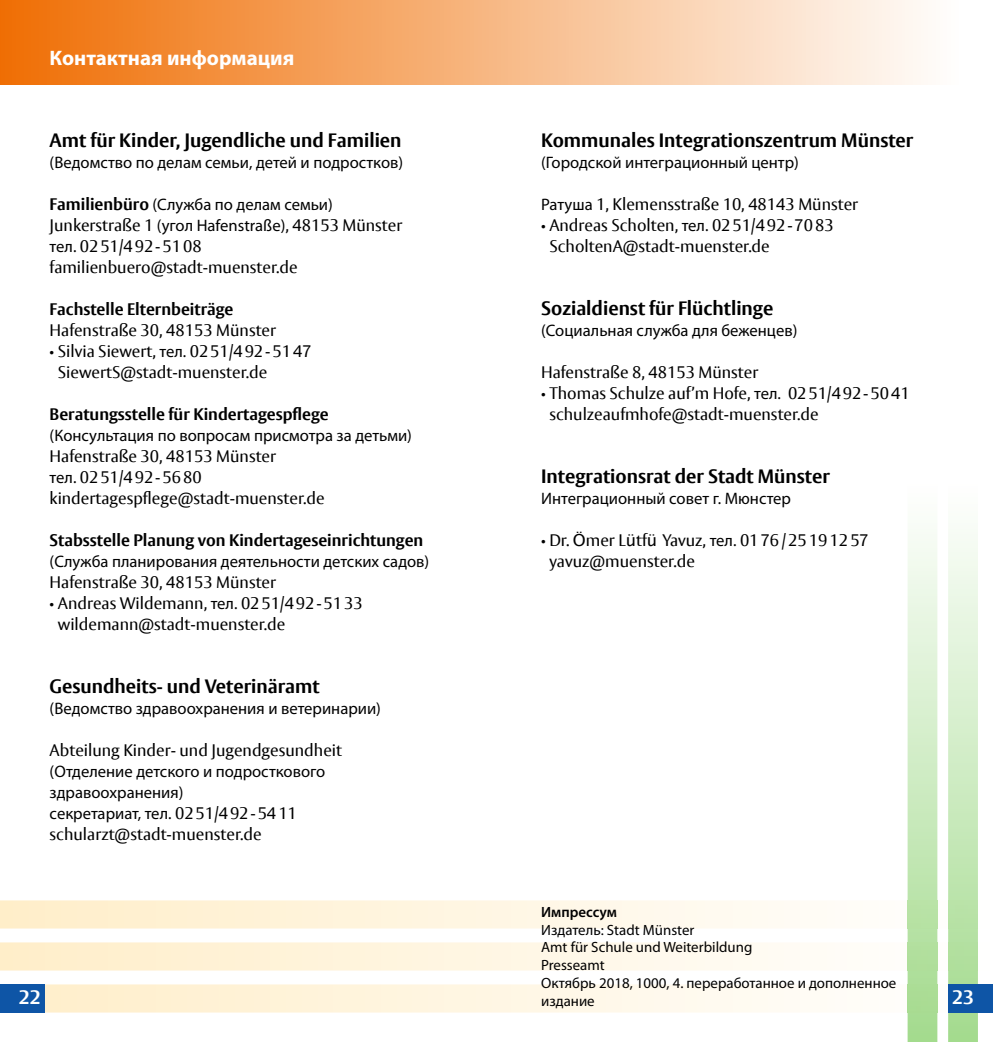
<style>
.page{position:relative;width:993px;height:1042px;background:#fff}
.page>*{position:absolute;margin:0;border:0;box-sizing:border-box;transform-origin:0 0}
.t1{font:700 21px "Myriad Pro";color:#fff}
.t2{font:700 19.25px "Vesta Pro";color:#000}
.t3{font:700 19.25px "Vesta Pro";color:#fff}
.t4{font:16.62px/21px "Vesta Pro";color:#000}
.t5{font:16.62px/21px "Myriad Pro";color:#000}
.t6{font:700 16.62px "Vesta Pro";color:#000}
.t7{font:14.88px/17.8px "Myriad Pro";color:#000}
.t8{font:600 14.88px "Myriad Pro";color:#000}
.s1{font-family:"Vesta Pro";font-weight:700}
.s2{font-family:"Myriad Pro"}
.s3{font-family:"Vesta Pro"}
.s4{font-family:"Lucida Grande"}
</style>
<div class="page">
<div style="left:0;top:0;width:957px;height:84px;background:linear-gradient(to right,#ef6e03,#fffefd)"></div>
<svg style="left:0;top:534px;width:992px;height:508px"></svg>
<img style="left:947px;top:900px;width:30px;height:28px">
<img style="left:947px;top:942px;width:30px;height:28px">
<div style="left:947px;top:984px;width:45px;height:28px;background:#0e55a6"></div>
<div style="left:0;top:984px;width:45px;height:28px;background:#0e55a6"></div>
<p class="t1" style="left:50px;top:45px;width:246px">Контактная информация</p>
<p class="t2" style="left:50px;top:128px;width:353px">Amt für Kinder, Jugendliche und Familien</p>
<p class="t5" style="left:50px;top:152px;width:355px">(Ведомство по делам семьи, детей и подростков)</p>
<p class="t5" style="left:50px;top:194px;width:285px"><span class="s1">Familienbüro</span> (Служба по делам семьи)</p>
<p class="t4" style="left:50px;top:214px;width:354px">Junkerstraße 1 <span class="s2">(угол Hafenstraße)</span>, 48153 Münster <span class="s2">тел.</span> 0251/492 - 51 08 familienbuero@stadt-muenster.de</p>
<p class="t6" style="left:50px;top:299px;width:185px">Fachstelle Elternbeiträge</p>
<p class="t4" style="left:50px;top:319px;width:228px">Hafenstraße 30, 48153 Münster</p>
<p class="t4" style="left:58px;top:340px;width:255px;text-indent:-8px"><span class="s2">•</span> Silvia Siewert, <span class="s2">тел.</span> 0251/492 - 51 47<br>SiewertS@stadt-muenster.de</p>
<p class="t6" style="left:50px;top:404px;width:280px">Beratungsstelle für Kindertagespflege</p>
<p class="t5" style="left:50px;top:425px;width:364px">(Консультация по вопросам присмотра за детьми)</p>
<p class="t4" style="left:50px;top:445px;width:276px">Hafenstraße 30, 48153 Münster<br><span class="s2">тел.</span> 0251/492 - 56 80 kindertagespflege@stadt-muenster.de</p>
<p class="t6" style="left:50px;top:530px;width:375px">Stabsstelle Planung von Kindertageseinrichtungen</p>
<p class="t5" style="left:50px;top:551px;width:381px">(Служба планирования деятельности детских садов)</p>
<p class="t4" style="left:50px;top:571px;width:228px">Hafenstraße 30, 48153 Münster</p>
<p class="t4" style="left:58px;top:592px;width:306px;text-indent:-8px"><span class="s2">•</span> Andreas Wildemann, <span class="s2">тел.</span> 0251/492 - 51 33 wildemann@stadt-muenster.de</p>
<p class="t2" style="left:50px;top:674px;width:271px">Gesundheits- und Veterinäramt</p>
<p class="t5" style="left:50px;top:698px;width:333px">(Ведомство здравоохранения и ветеринарии)</p>
<p class="t4" style="left:50px;top:739px;width:294px">Abteilung Kinder- und Jugendgesundheit</p>
<p class="t5" style="left:50px;top:761px;width:277px">(Отделение детского и подросткового здравоохранения)<br>секретариат, тел. <span class="s3">0251/492 - 54 11</span></p>
<p class="t4" style="left:50px;top:823px;width:213px">schularzt@stadt-muenster.de</p>
<p class="t3" style="left:19px;top:985px;width:23px">22</p>
<p class="t2" style="left:541px;top:128px;width:373px">Kommunales Integrationszentrum Münster</p>
<p class="t5" style="left:541px;top:152px;width:259px">(Городской интеграционный центр)</p>
<p class="t4" style="left:541px;top:193px;width:318px"><span class="s2">Ратуша</span> 1, Klemensstraße 10, 48143 Münster</p>
<p class="t4" style="left:549px;top:214px;width:286px;text-indent:-8px"><span class="s2">•</span> Andreas Scholten, <span class="s2">тел.</span> 0251/492 - 70 83<br>ScholtenA@stadt-muenster.de</p>
<p class="t2" style="left:541px;top:296px;width:234px">Sozialdienst für Flüchtlinge</p>
<p class="t5" style="left:541px;top:320px;width:258px">(Социальная служба для беженцев)</p>
<p class="t4" style="left:541px;top:361px;width:219px">Hafenstraße 8, 48153 Münster</p>
<p class="t4" style="left:549px;top:382px;width:362px;text-indent:-8px"><span class="s2">•</span> Thomas Schulze auf’m Hofe, <span class="s2">тел.</span> 0251/492 - 50 41 schulzeaufmhofe@stadt-muenster.de</p>
<p class="t2" style="left:541px;top:464px;width:290px">Integrationsrat der Stadt Münster</p>
<p class="t5" style="left:541px;top:488px;width:251px">Интеграционный совет г. Мюнстер</p>
<p class="t4" style="left:549px;top:529px;width:321px;text-indent:-8px"><span class="s2">•</span> Dr. <span class="s4">Ö</span>mer L<span class="s4">ü</span>tf<span class="s4">ü</span> Yavuz, <span class="s2">тел.</span> 01 76/25 19 12 57 yavuz@muenster.de</p>
<p class="t8" style="left:541px;top:902px;width:77px">Импрессум</p>
<p class="t7" style="left:541px;top:920px;width:356px">Издатель: Stadt Münster<br>Amt für Schule und Weiterbildung<br>Presseamt<br>Октябрь 2018, 1000, 4. переработанное и дополненное издание</p>
<p class="t3" style="left:951px;top:985px;width:23px">23</p>
</div>
